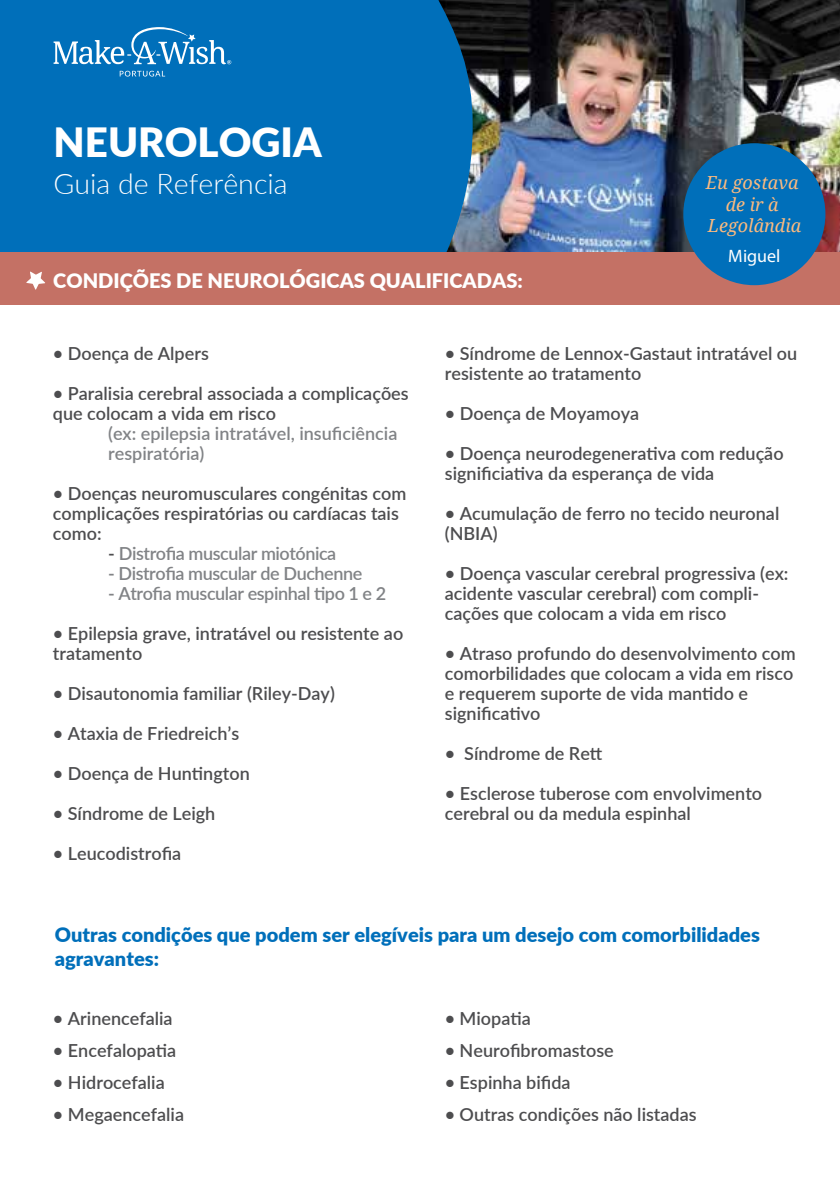
<style>
.page{position:relative;width:840px;height:1191px;background:#fff}
.page>*{position:absolute;margin:0;border:0;box-sizing:border-box;transform-origin:0 0}
.t1{font:900 40.2px "Lato";color:#fff}
.t2{font:300 28.6px "Lato";color:#fff}
.t3{font:900 20px/24px "Lato";color:#006fba}
.t4{font:900 20px "Lato";color:#fff}
.t5{font:600 18px/20px "Lato";color:#4d4d4f}
.t6{font:600 18px "Lato";letter-spacing:-.025em;color:#818386}
.t7{font:600 18px/20px "Lato";color:#818386}
.t8{font:italic 18px/21.6px "Droid Serif";color:#fcba7f;text-align:center}
.t9{font:18px "Myriad Pro";color:#fff}
.s1{color:#4d4d4f}
</style>
<div class="page">
<img style="left:472px;top:0;width:367px;height:252px">
<div style="left:0;top:0;width:472px;height:252px;background:#006fba"></div>
<svg style="left:120px;top:71px;width:45px;height:6px"></svg>
<svg style="left:54px;top:27px;width:177px;height:37px;background:#378ec8"></svg>
<div style="left:0;top:252px;width:839px;height:53px;background:#c47165"></div>
<div style="left:683px;top:143px;width:142px;height:142px;background:#006fba;border-radius:50%"></div>
<svg style="left:26px;top:271px;width:19px;height:19px"></svg>
<h1 class="t1" style="left:54px;top:112px;width:269px">NEUROLOGIA</h1>
<h2 class="t2" style="left:54px;top:164px;width:235px">Guia de Referência</h2>
<p class="t4" style="left:53px;top:266px;width:470px">CONDIÇÕES DE NEUROLÓGICAS QUALIFICADAS:</p>
<p class="t8" style="left:705px;top:171px;width:97px">Eu gostava de ir à<br>Legolândia</p>
<p class="t9" style="left:727px;top:244px;width:54px">Miguel</p>
<p class="t5" style="left:53px;top:343px;width:157px">• Doença de Alpers</p>
<p class="t5" style="left:53px;top:383px;width:357px">• Paralisia cerebral associada a complicações que colocam a vida em risco</p>
<p class="t7" style="left:108px;top:423px;width:290px">(ex: epilepsia intratável, insuficiência respiratória)</p>
<p class="t5" style="left:53px;top:483px;width:355px">• Doenças neuromusculares congénitas com complicações respiratórias ou cardíacas tais como:</p>
<p class="t6" style="left:108px;top:540px;width:229px"><span class="s1">-</span> Distrofia muscular miotónica</p>
<p class="t6" style="left:108px;top:560px;width:255px">- Distrofia muscular de Duchenne</p>
<p class="t6" style="left:108px;top:580px;width:279px">- Atrofia muscular espinhal tipo 1 e 2</p>
<p class="t5" style="left:53px;top:623px;width:352px">• Epilepsia grave, intratável ou resistente ao tratamento</p>
<p class="t5" style="left:53px;top:683px;width:283px">• Disautonomia familiar (Riley-Day)</p>
<p class="t5" style="left:53px;top:723px;width:188px">• Ataxia de Friedreich’s</p>
<p class="t5" style="left:53px;top:763px;width:198px">• Doença de Huntington</p>
<p class="t5" style="left:53px;top:803px;width:164px">• Síndrome de Leigh</p>
<p class="t5" style="left:53px;top:843px;width:130px">• Leucodistrofia</p>
<p class="t5" style="left:444px;top:343px;width:354px">• Síndrome de Lennox-Gastaut intratável ou resistente ao tratamento</p>
<p class="t5" style="left:444px;top:403px;width:196px">• Doença de Moyamoya</p>
<p class="t5" style="left:444px;top:443px;width:340px">• Doença neurodegenerativa com redução significiativa da esperança de vida</p>
<p class="t5" style="left:444px;top:503px;width:336px">• Acumulação de ferro no tecido neuronal (NBIA)</p>
<p class="t5" style="left:444px;top:563px;width:345px">• Doença vascular cerebral progressiva (ex: acidente vascular cerebral) com compli&shy;cações que colocam a vida em risco</p>
<p class="t5" style="left:444px;top:643px;width:352px">• Atraso profundo do desenvolvimento com comorbilidades que colocam a vida em risco e requerem suporte de vida mantido e significativo</p>
<p class="t5" style="left:444px;top:743px;width:159px">• Síndrome de Rett</p>
<p class="t5" style="left:444px;top:783px;width:319px">• Esclerose tuberose com envolvimento cerebral ou da medula espinhal</p>
<p class="t3" style="left:55px;top:921px;width:706px">Outras condições que podem ser elegíveis para um desejo com comorbilidades agravantes:</p>
<p class="t5" style="left:53px;top:1007px;width:121px">• Arinencefalia</p>
<p class="t5" style="left:53px;top:1039px;width:125px">• Encefalopatia</p>
<p class="t5" style="left:53px;top:1071px;width:113px">• Hidrocefalia</p>
<p class="t5" style="left:53px;top:1103px;width:132px">• Megaencefalia</p>
<p class="t5" style="left:444px;top:1007px;width:88px">• Miopatia</p>
<p class="t5" style="left:444px;top:1039px;width:171px">• Neurofibromastose</p>
<p class="t5" style="left:444px;top:1071px;width:127px">• Espinha bifida</p>
<p class="t5" style="left:444px;top:1103px;width:253px">• Outras condições não listadas</p>
</div>
